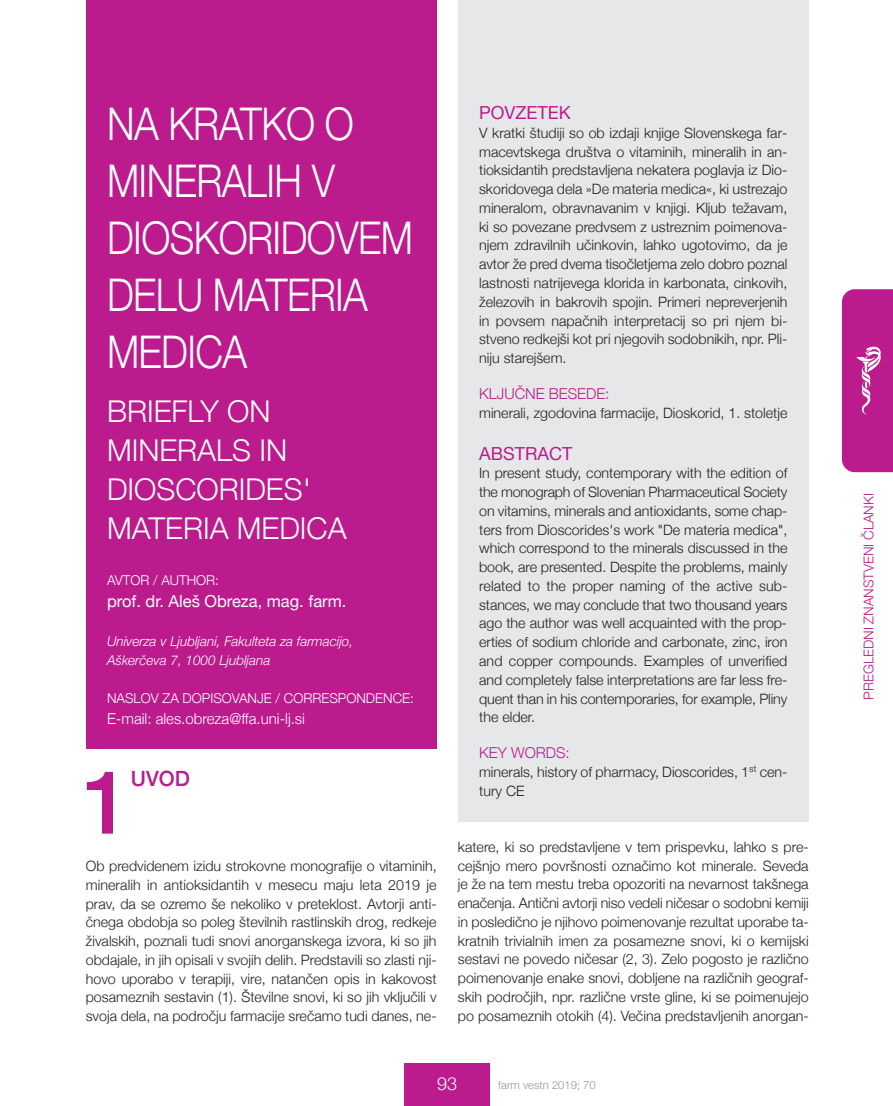
<style>
.page{position:relative;width:893px;height:1106px;background:#fff}
.page>*{position:absolute;margin:0;border:0;box-sizing:border-box;transform-origin:0 0}
.t1{font:500 88.2px "Helvetica Neue";color:#bc1b8d}
.t2{font:300 45px/57px "Helvetica Neue";letter-spacing:-.015em;color:#fff;scale:.87 1}
.t3{font:300 30px/39px "Helvetica Neue";color:#fff}
.t4{font:500 21px "Helvetica Neue";color:#bc1b8d}
.t5{font:18px "Helvetica Neue";color:#bc1b8d}
.t6{font:300 18px "Helvetica Neue";color:#fff}
.t7{font:16.5px "Helvetica Neue";color:#fff}
.t8{font:300 15px "Helvetica Neue";color:#fff}
.t9{font:300 15px "Helvetica Neue";color:#bc1b8d}
.t10{font:300 14.25px/18.8px "Helvetica Neue";color:#231f20;text-align:justify}
.t11{font:italic 300 13.5px/18.9px "Helvetica Neue";color:#fff}
.t12{font:300 13.5px "Helvetica Neue";color:#fff}
.t13{font:300 13.5px "Helvetica Neue";color:#bc1b8d}
.t14{font:300 11.25px "Helvetica Neue";color:#939598}
</style>
<div class="page">
<div style="left:405px;top:1063px;width:85px;height:43px;background:#bc1b8d"></div>
<svg style="left:842px;top:289px;width:51px;height:183px"></svg>
<div style="left:86px;top:0;width:351px;height:748px;background:#bc1b8d"></div>
<div style="left:458px;top:0;width:351px;height:821px;background:#e6e7e9"></div>
<h2 class="t2" style="left:107px;top:95px;width:353px">NA KRATKO O<br>MINERALIH V<br>DIOSKORIDOVEM<br>DELU MATERIA<br>MEDICA</h2>
<h3 class="t3" style="left:107px;top:391px;width:241px">BRIEFLY ON<br>MINERALS IN<br>DIOSCORIDES'<br>MATERIA MEDICA</h3>
<p class="t12" style="left:107px;top:572px;width:113px">AVTOR / AUTHOR:</p>
<p class="t7" style="left:107px;top:591px;width:241px">prof. dr. Aleš Obreza, mag. farm.</p>
<p class="t11" style="left:107px;top:631px;width:248px">Univerza v Ljubljani, Fakulteta za farmacijo,<br>Aškerčeva 7, 1000 Ljubljana</p>
<p class="t12" style="left:107px;top:690px;width:308px">NASLOV ZA DOPISOVANJE / CORRESPONDENCE:</p>
<p class="t8" style="left:107px;top:709px;width:199px">E-mail: ales.obreza@ffa.uni-lj.si</p>
<h1 class="t1" style="left:82px;top:747px;width:51px">1</h1>
<h3 class="t4" style="left:131px;top:765px;width:61px">UVOD</h3>
<p class="t10" style="left:86px;top:856px;width:352px">Ob predvidenem izidu strokovne monografije o vitaminih, mineralih in antioksidantih v mesecu maju leta 2019 je prav, da se ozremo še nekoliko v preteklost. Avtorji anti&shy;čnega obdobja so poleg številnih rastlinskih drog, redkeje živalskih, poznali tudi snovi anorganskega izvora, ki so jih obdajale, in jih opisali v svojih delih. Predstavili so zlasti nji&shy;hovo uporabo v terapiji, vire, natančen opis in kakovost posameznih sestavin (1). Številne snovi, ki so jih vključili v svoja dela, na področju farmacije srečamo tudi danes, ne-</p>
<p class="t5" style="left:479px;top:102px;width:93px">POVZETEK</p>
<p class="t10" style="left:479px;top:123px;width:310px">V kratki študiji so ob izdaji knjige Slovenskega far&shy;macevtskega društva o vitaminih, mineralih in an&shy;tioksidantih predstavljena nekatera poglavja iz Dio&shy;skoridovega dela »De materia medica«, ki ustrezajo mineralom, obravnavanim v knjigi. Kljub težavam, ki so povezane predvsem z ustreznim poimenova&shy;njem zdravilnih učinkovin, lahko ugotovimo, da je avtor že pred dvema tisočletjema zelo dobro poznal lastnosti natrijevega klorida in karbonata, cinkovih, železovih in bakrovih spojin. Primeri nepreverjenih in povsem napačnih interpretacij so pri njem bi&shy;stveno redkejši kot pri njegovih sodobnikih, npr. Pli&shy;niju starejšem.</p>
<p class="t9" style="left:479px;top:384px;width:132px">KLJUČNE BESEDE:</p>
<p class="t10" style="left:479px;top:403px;width:310px">minerali, zgodovina farmacije, Dioskorid, 1. stoletje</p>
<p class="t5" style="left:479px;top:442px;width:95px">ABSTRACT</p>
<p class="t10" style="left:479px;top:463px;width:310px">In present study, contemporary with the edition of the monograph of Slovenian Pharmaceutical Society on vitamins, minerals and antioxidants, some chap&shy;ters from Dioscorides's work "De materia medica", which correspond to the minerals discussed in the book, are presented. Despite the problems, mainly related to the proper naming of the active sub&shy;stances, we may conclude that two thousand years ago the author was well acquainted with the prop&shy;erties of sodium chloride and carbonate, zinc, iron and copper compounds. Examples of unverified and completely false interpretations are far less fre&shy;quent than in his contemporaries, for example, Pliny the elder.</p>
<p class="t9" style="left:479px;top:743px;width:92px">KEY WORDS:</p>
<p class="t10" style="left:479px;top:762px;width:310px">minerals, history of pharmacy, Dioscorides, 1<sup>st</sup> cen&shy;tury CE</p>
<p class="t10" style="left:458px;top:837px;width:352px">katere, ki so predstavljene v tem prispevku, lahko s pre&shy;cejšnjo mero površnosti označimo kot minerale. Seveda je že na tem mestu treba opozoriti na nevarnost takšnega enačenja. Antični avtorji niso vedeli ničesar o sodobni kemiji in posledično je njihovo poimenovanje rezultat uporabe ta&shy;kratnih trivialnih imen za posamezne snovi, ki o kemijski sestavi ne povedo ničesar (2, 3). Zelo pogosto je različno poimenovanje enake snovi, dobljene na različnih geograf&shy;skih področjih, npr. različne vrste gline, ki se poimenujejo po posameznih otokih (4). Večina predstavljenih anorgan-</p>
<p class="t6" style="left:437px;top:1072px;width:22px">93</p>
<p class="t14" style="left:498px;top:1078px;width:99px">farm vestn 2019; 70</p>
<p class="t13" style="left:860px;top:700px;width:208px;rotate:-90deg">PREGLEDNI ZNANSTVENI ČLANKI</p>
</div>
